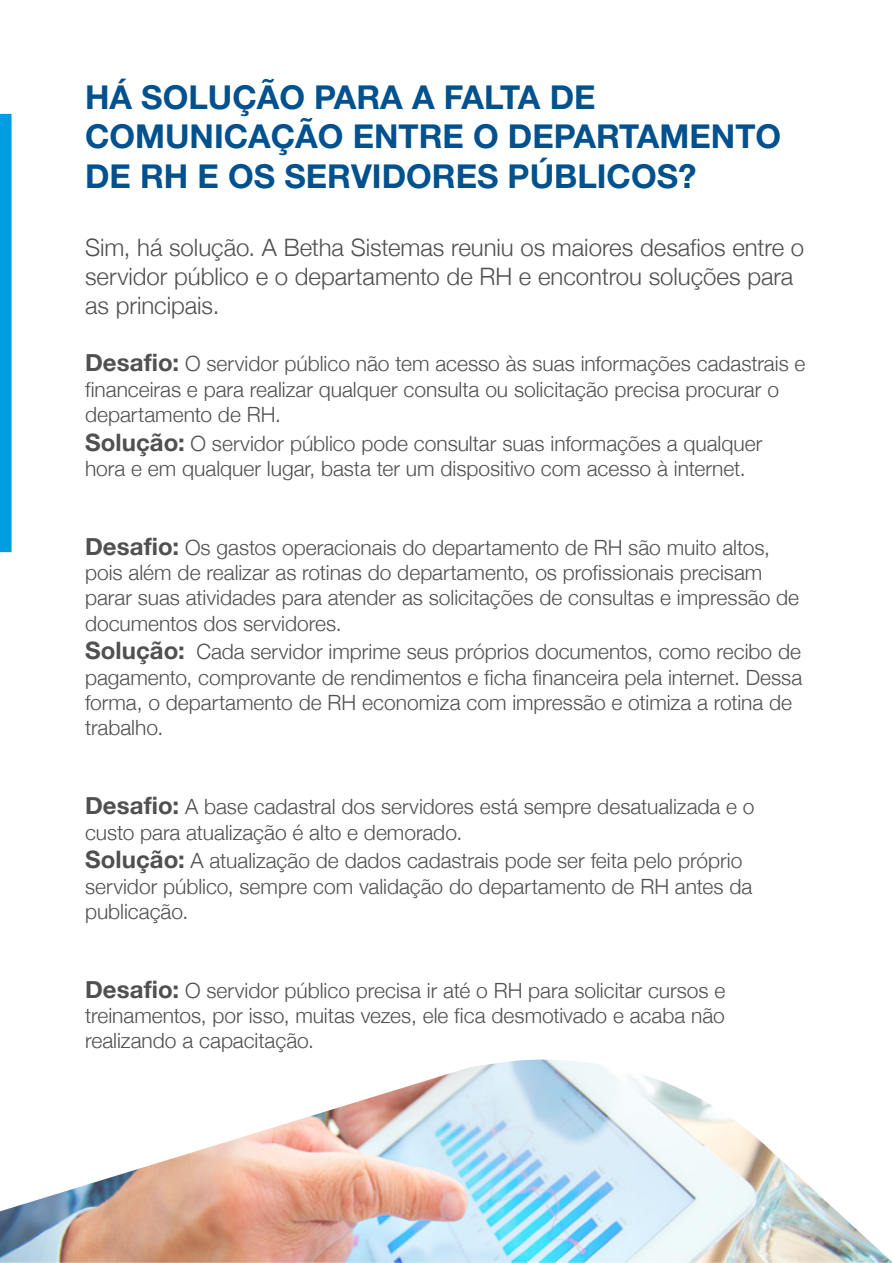
<style>
.page{position:relative;width:893px;height:1263px;background:#fff}
.page>*{position:absolute;margin:0;border:0;box-sizing:border-box;transform-origin:0 0}
.t1{font:700 33px/39.6px "Helvetica Neue LT Std";color:#00518d}
.t2{font:300 24px/28.8px "Helvetica Neue";color:#505050}
.t3{font:300 21px/25.2px "Helvetica Neue";color:#505050}
.s1{font-weight:700;font-size:24px}
</style>
<div class="page">
<div style="left:0;top:114px;width:12px;height:438px;background:#009ee1"></div>
<img style="left:0;top:1059px;width:891px;height:204px">
<h1 class="t1" style="left:85px;top:76px;width:698px">HÁ SOLUÇÃO PARA A FALTA DE<br>COMUNICAÇÃO ENTRE O DEPARTAMENTO<br>DE RH E OS SERVIDORES PÚBLICOS?</h1>
<p class="t2" style="left:85px;top:232px;width:721px">Sim, há solução. A Betha Sistemas reuniu os maiores desafios entre o servidor público e o departamento de RH e encontrou soluções para as principais.</p>
<p class="t3" style="left:85px;top:350px;width:722px"><span class="s1">Desafio:</span> O servidor público não tem acesso às suas informações cadastrais e financeiras e para realizar qualquer consulta ou solicitação precisa procurar o departamento de RH.</p>
<p class="t3" style="left:85px;top:429px;width:679px"><span class="s1">Solução:</span> O servidor público pode consultar suas informações a qualquer hora e em qualquer lugar, basta ter um dispositivo com acesso à internet.</p>
<p class="t3" style="left:85px;top:533px;width:716px"><span class="s1">Desafio:</span> Os gastos operacionais do departamento de RH são muito altos, pois além de realizar as rotinas do departamento, os profissionais precisam parar suas atividades para atender as solicitações de consultas e impressão de documentos dos servidores.</p>
<p class="t3" style="left:85px;top:638px;width:719px"><span class="s1">Solução:</span> Cada servidor imprime seus próprios documentos, como recibo de pagamento, comprovante de rendimentos e ficha financeira pela internet. Dessa forma, o departamento de RH economiza com impressão e otimiza a rotina de trabalho.</p>
<p class="t3" style="left:85px;top:793px;width:671px"><span class="s1">Desafio:</span> A base cadastral dos servidores está sempre desatualizada e o custo para atualização é alto e demorado.</p>
<p class="t3" style="left:85px;top:847px;width:669px"><span class="s1">Solução:</span> A atualização de dados cadastrais pode ser feita pelo próprio servidor público, sempre com validação do departamento de RH antes da publicação.</p>
<p class="t3" style="left:85px;top:976px;width:642px;text-align:justify"><span class="s1">Desafio:</span> O servidor público precisa ir até o RH para solicitar cursos e treinamentos, por isso, muitas vezes, ele fica desmotivado e acaba não realizando a capacitação.</p>
</div>
